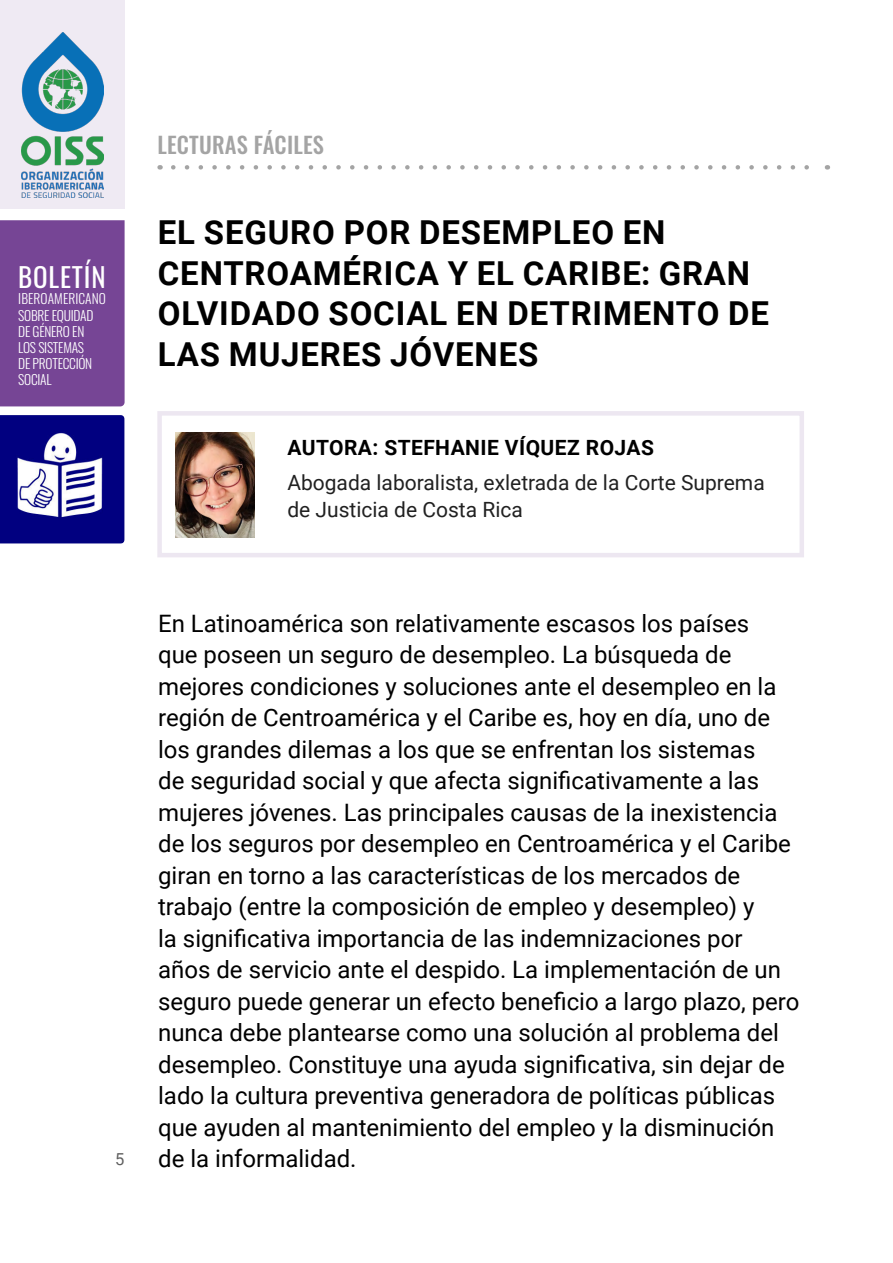
<style>
.page{position:relative;width:893px;height:1263px;background:#fff}
.page>*{position:absolute;margin:0;border:0;box-sizing:border-box;transform-origin:0 0}
.p_tit_lfaciles{font:700 33px/40.5px "Roboto";letter-spacing:.025em;color:#000}
.t1{font:27px "Oswald";letter-spacing:.03em;color:#fff}
.p_lfacil{font:24px/31.5px "Roboto";color:#000}
.t2{font:500 22.5px "Oswald";letter-spacing:.01em;color:#a4a4a4}
.p_cargo_lfaciles{font:21px/27px "Roboto";color:#212121}
.p_autor_lfaciles{font:700 21px "Roboto";letter-spacing:.02em;color:#000}
.t3{font:16.5px "Roboto";color:#5f5f5f}
.t4{font:300 13.5px/16.2px "Oswald";letter-spacing:-.02em;color:#fff}
</style>
<div class="page">
<div style="left:0;top:0;width:125px;height:209px;background:#efeaf3"></div>
<div style="left:0;top:220px;width:125px;height:186px;background:#764595"></div>
<img style="left:22px;top:33px;width:81px;height:164px">
<img style="left:0;top:415px;width:125px;height:129px">
<svg style="left:173px;top:165px;width:636px;height:5px"></svg>
<div style="left:157px;top:411px;width:647px;height:146px;border:4px solid #ede7f1"></div>
<img style="left:176px;top:432px;width:79px;height:105px">
<p class="t1" style="left:18px;top:253px;width:89px">BOLETÍN</p>
<p class="t4" style="left:18px;top:289px;width:89px">IBEROAMERICANO<br>SOBRE EQUIDAD<br>DE GÉNERO EN<br>LOS SISTEMAS<br>DE PROTECCIÓN<br>SOCIAL</p>
<p class="t2" style="left:157px;top:133px;width:168px">LECTURAS FÁCILES</p>
<p class="p_tit_lfaciles" style="left:158px;top:211px;width:613px">EL SEGURO POR DESEMPLEO EN<br>CENTROAMÉRICA Y EL CARIBE: GRAN<br>OLVIDADO SOCIAL EN DETRIMENTO DE<br>LAS MUJERES JÓVENES</p>
<p class="p_autor_lfaciles" style="left:287px;top:433px;width:368px">AUTORA: STEFHANIE VÍQUEZ ROJAS</p>
<p class="p_cargo_lfaciles" style="left:287px;top:468px;width:479px">Abogada laboralista, exletrada de la Corte Suprema de Justicia de Costa Rica</p>
<p class="t3" style="left:115px;top:1148px;width:11px">5</p>
<p class="p_lfacil" style="left:158px;top:606px;width:643px">En Latinoamérica son relativamente escasos los países<br>que poseen un seguro de desempleo. La búsqueda de mejores condiciones y soluciones ante el desempleo en la región de Centroamérica y el Caribe es, hoy en día, uno de los grandes dilemas a los que se enfrentan los sistemas<br>de seguridad social y que afecta significativamente a las mujeres jóvenes. Las principales causas de la inexistencia de los seguros por desempleo en Centroamérica y el Caribe giran en torno a las características de los mercados de trabajo (entre la composición de empleo y desempleo) y<br>la significativa importancia de las indemnizaciones por años de servicio ante el despido. La implementación de un seguro puede generar un efecto beneficio a largo plazo, pero nunca debe plantearse como una solución al problema del desempleo. Constituye una ayuda significativa, sin dejar de lado la cultura preventiva generadora de políticas públicas que ayuden al mantenimiento del empleo y la disminución de la informalidad.</p>
</div>
